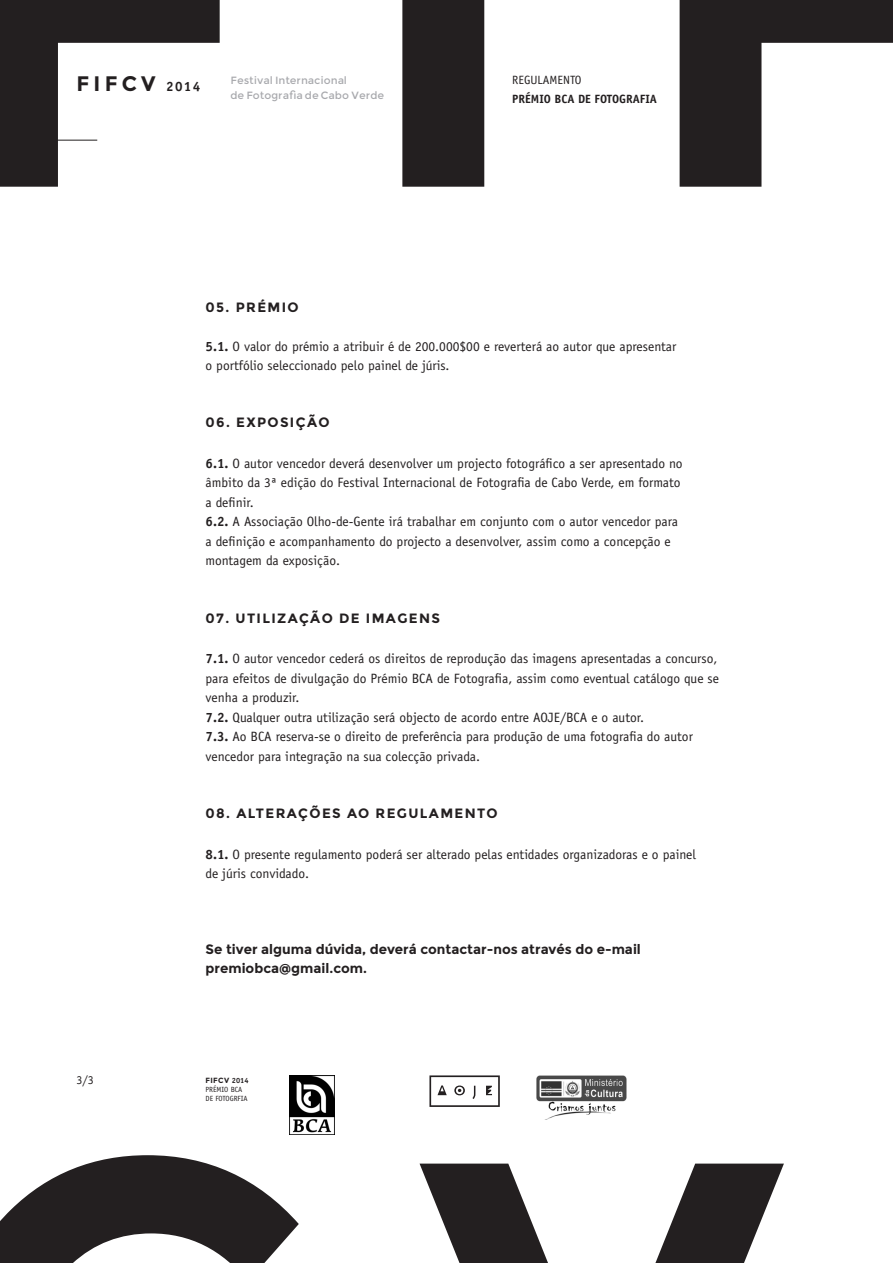
<style>
.page{position:relative;width:893px;height:1263px;background:#fff}
.page>*{position:absolute;margin:0;border:0;box-sizing:border-box;transform-origin:0 0}
.t1{font:700 21px "Montserrat";letter-spacing:.2em;color:#231f20}
.Heading_3{font:13.5px/19.5px "Officina Sans";color:#231f20}
.t2{font:700 13.5px "Montserrat";color:#231f20}
.t3{font:700 13.5px "Montserrat";letter-spacing:.1em;color:#231f20}
.t4{font:700 12px "Officina Sans";color:#231f20}
.t5{font:12px "Officina Sans";color:#231f20}
.t6{font:10.5px/15px "Montserrat";color:#a8a9ad}
.t7{font:7.5px "Officina Sans";color:#231f20}
.t8{font:700 7.5px "Montserrat";letter-spacing:.05em;color:#231f20}
.s1{font-family:"Officina Sans";font-size:13.5px}
.s2{font-weight:700}
.s3{font-family:"Officina Sans"}
</style>
<div class="page">
<svg style="left:0;top:0;width:893px;height:187px"></svg>
<hr style="left:56px;top:140px;width:41px;height:1px;background:#231f20">
<svg style="left:0;top:1155px;width:784px;height:108px"></svg>
<img style="left:289px;top:1075px;width:46px;height:59px">
<svg style="left:429px;top:1075px;width:71px;height:32px"></svg>
<img style="left:537px;top:1075px;width:89px;height:44px">
<h1 class="t1" style="left:77px;top:71px;width:125px">FIFCV <span class="s1">2014</span></h1>
<p class="t5" style="left:512px;top:73px;width:71px">REGULAMENTO</p>
<p class="t4" style="left:512px;top:91px;width:146px">PRÉMIO BCA DE FOTOGRAFIA</p>
<p class="t6" style="left:230px;top:72px;width:155px">Festival Internacional<br>de Fotografia de Cabo Verde</p>
<p class="t3" style="left:206px;top:299px;width:95px">05. PRÉMIO</p>
<p class="Heading_3" style="left:206px;top:336px;width:472px"><span class="s2">5.1.</span> O valor do prémio a atribuir é de 200.000$00 e reverterá ao autor que apresentar</p>
<p class="Heading_3" style="left:206px;top:356px;width:246px">o portfólio seleccionado pelo painel de júris.</p>
<p class="t3" style="left:206px;top:415px;width:126px">06. EXPOSIÇÃO</p>
<p class="Heading_3" style="left:206px;top:454px;width:479px"><span class="s2">6.1.</span> O autor vencedor deverá desenvolver um projecto fotográfico a ser apresentado no âmbito da 3ª edição do Festival Internacional de Fotografia de Cabo Verde, em formato</p>
<p class="Heading_3" style="left:206px;top:493px;width:50px">a definir.</p>
<p class="Heading_3" style="left:206px;top:512px;width:474px"><span class="s2">6.2.</span> A Associação Olho-de-Gente irá trabalhar em conjunto com o autor vencedor para</p>
<p class="Heading_3" style="left:206px;top:532px;width:467px">a definição e acompanhamento do projecto a desenvolver, assim como a concepção e montagem da exposição.</p>
<p class="t3" style="left:206px;top:610px;width:236px">07. UTILIZAÇÃO DE IMAGENS</p>
<p class="Heading_3" style="left:206px;top:649px;width:515px"><span class="s2">7.1.</span> O autor vencedor cederá os direitos de reprodução das imagens apresentadas a concurso, para efeitos de divulgação do Prémio BCA de Fotografia, assim como eventual catálogo que se venha a produzir.</p>
<p class="Heading_3" style="left:206px;top:707px;width:440px"><span class="s2">7.2.</span> Qualquer outra utilização será objecto de acordo entre AOJE/BCA e o autor.</p>
<p class="Heading_3" style="left:206px;top:727px;width:489px"><span class="s2">7.3.</span> Ao BCA reserva-se o direito de preferência para produção de uma fotografia do autor vencedor para integração na sua colecção privada.</p>
<p class="t3" style="left:206px;top:805px;width:294px">08. ALTERAÇÕES AO REGULAMENTO</p>
<p class="Heading_3" style="left:206px;top:844px;width:492px"><span class="s2">8.1.</span> O presente regulamento poderá ser alterado pelas entidades organizadoras e o painel</p>
<p class="Heading_3" style="left:206px;top:864px;width:105px">de júris convidado.</p>
<p class="t5" style="left:77px;top:1073px;width:19px">3/3</p>
<p class="t2" style="left:206px;top:941px;width:437px">Se tiver alguma dúvida, deverá contactar-nos através do e-mail</p>
<p class="t2" style="left:206px;top:960px;width:163px">premiobca@gmail.com.</p>
<p class="t8" style="left:206px;top:1075px;width:45px">FIFCV <span class="s3">2014</span></p>
<p class="t7" style="left:206px;top:1085px;width:38px">PRÉMIO BCA</p>
<p class="t7" style="left:206px;top:1094px;width:44px">DE FOTOGRFIA</p>
</div>
